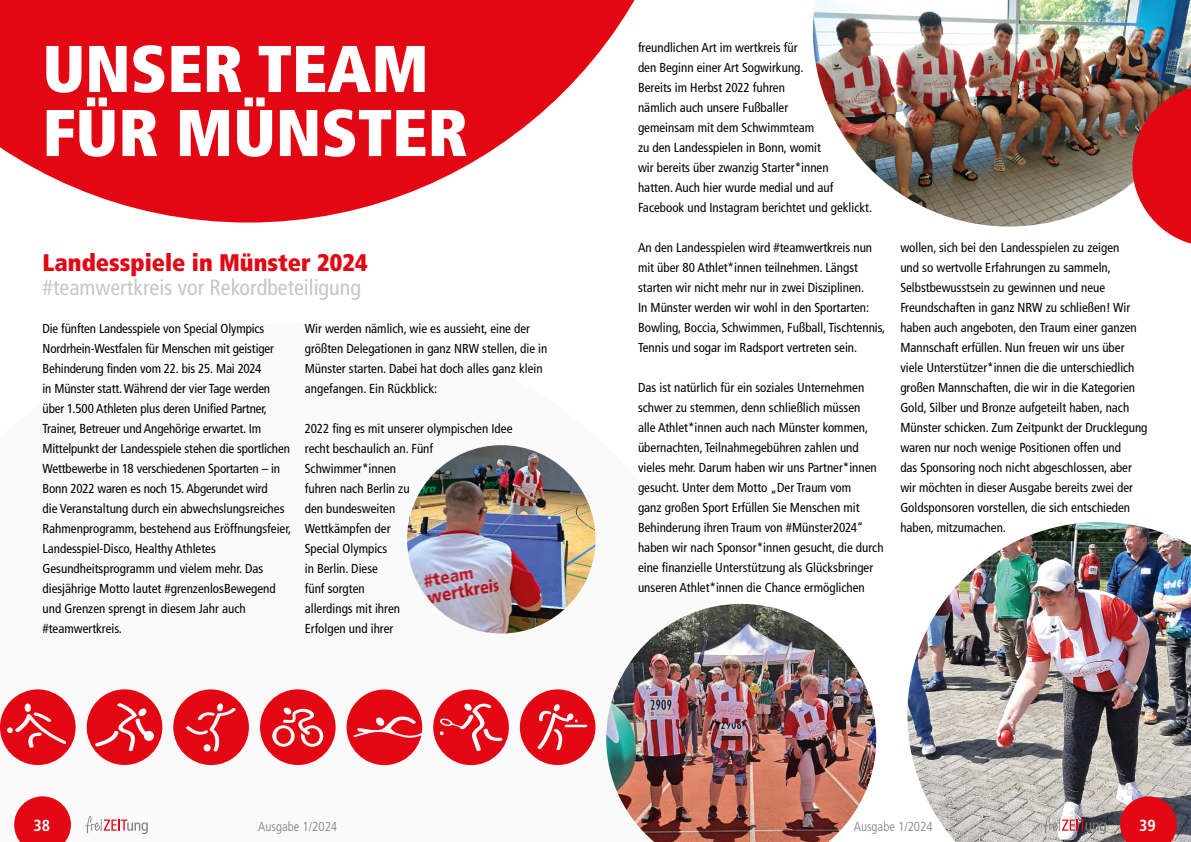
<style>
.page{position:relative;width:1191px;height:842px;background:#fff}
.page>*{position:absolute;margin:0;border:0;box-sizing:border-box;transform-origin:0 0}
.t1{font:900 condensed 66px/64px "Frutiger LT Std";color:#fff}
.t2{font:900 condensed 24px "Frutiger LT Std";color:#e30613}
.t3{font:condensed 22px "Frutiger LT Std";color:#c6c6c6}
.t4{font:700 condensed 16px "Frutiger LT Std";color:#fff}
.t5{font:condensed 13px/20px "Frutiger LT Std";color:#000}
.t6{font:300 condensed 13px "Frutiger LT Std";color:#7c7b7b}
</style>
<div class="page">
<svg style="left:0;top:0;width:635px;height:223px;fill:#e30613"></svg>
<img style="left:407px;top:445px;width:188px;height:188px;border-radius:94px">
<img style="left:606px;top:604px;width:270px;height:238px">
<img style="left:907px;top:522px;width:284px;height:320px">
<img style="left:813px;top:0;width:378px;height:227px">
<svg style="left:1132px;top:85px;width:59px;height:159px"></svg>
<svg style="left:260px;top:689px;width:75px;height:76px"></svg>
<svg style="left:346px;top:689px;width:76px;height:76px"></svg>
<svg style="left:433px;top:689px;width:76px;height:76px"></svg>
<svg style="left:0;top:689px;width:76px;height:76px"></svg>
<svg style="left:87px;top:689px;width:75px;height:76px"></svg>
<svg style="left:173px;top:689px;width:76px;height:76px"></svg>
<svg style="left:520px;top:689px;width:75px;height:76px"></svg>
<svg style="left:14px;top:796px;width:57px;height:46px"></svg>
<svg style="left:1120px;top:796px;width:56px;height:46px"></svg>
<svg style="left:1043px;top:816px;width:63px;height:18px"></svg>
<svg style="left:85px;top:816px;width:63px;height:18px"></svg>
<h1 class="t1" style="left:43px;top:37px;width:427px">UNSER TEAM<br>FÜR MÜNSTER</h1>
<h2 class="t2" style="left:43px;top:248px;width:327px">Landesspiele in Münster 2024</h2>
<h3 class="t3" style="left:43px;top:274px;width:320px">#teamwertkreis vor Rekordbeteiligung</h3>
<p class="t5" style="left:43px;top:318px;width:250px">Die fünften Landesspiele von Special Olympics Nordrhein-Westfalen für Menschen mit geistiger Behinderung finden vom 22. bis 25. Mai 2024<br>in Münster statt. Während der vier Tage werden über 1.500 Athleten plus deren Unified Partner, Trainer, Betreuer und Angehörige erwartet. Im Mittelpunkt der Landesspiele stehen die sportlichen Wettbewerbe in 18 verschiedenen Sportarten – in Bonn 2022 waren es noch 15. Abgerundet wird<br>die Veranstaltung durch ein abwechslungsreiches Rahmenprogramm, bestehend aus Eröffnungsfeier, Landesspiel-Disco, Healthy Athletes Gesundheitsprogramm und vielem mehr. Das diesjährige Motto lautet #grenzenlosBewegend und Grenzen sprengt in diesem Jahr auch #teamwertkreis.</p>
<p class="t5" style="left:305px;top:318px;width:244px">Wir werden nämlich, wie es aussieht, eine der größten Delegationen in ganz NRW stellen, die in Münster starten. Dabei hat doch alles ganz klein angefangen. Ein Rückblick:</p>
<p class="t5" style="left:305px;top:418px;width:209px">2022 fing es mit unserer olympischen Idee recht beschaulich an. Fünf<br>Schwimmer*innen<br>fuhren nach Berlin zu<br>den bundesweiten<br>Wettkämpfen der<br>Special Olympics<br>in Berlin. Diese<br>fünf sorgten<br>allerdings mit ihren<br>Erfolgen und ihrer</p>
<p class="t5" style="left:638px;top:38px;width:236px">freundlichen Art im wertkreis für<br>den Beginn einer Art Sogwirkung.<br>Bereits im Herbst 2022 fuhren<br>nämlich auch unsere Fußballer<br>gemeinsam mit dem Schwimmteam<br>zu den Landesspielen in Bonn, womit<br>wir bereits über zwanzig Starter*innen<br>hatten. Auch hier wurde medial und auf Facebook und Instagram berichtet und geklickt.</p>
<p class="t5" style="left:638px;top:238px;width:249px">An den Landesspielen wird #teamwertkreis nun mit über 80 Athlet*innen teilnehmen. Längst starten wir nicht mehr nur in zwei Disziplinen.<br>In Münster werden wir wohl in den Sportarten:<br>Bowling, Boccia, Schwimmen, Fußball, Tischtennis, Tennis und sogar im Radsport vertreten sein.</p>
<p class="t5" style="left:638px;top:378px;width:247px">Das ist natürlich für ein soziales Unternehmen schwer zu stemmen, denn schließlich müssen<br>alle Athlet*innen auch nach Münster kommen, übernachten, Teilnahmegebühren zahlen und vieles mehr. Darum haben wir uns Partner*innen gesucht. Unter dem Motto „Der Traum vom<br>ganz großen Sport Erfüllen Sie Menschen mit Behinderung ihren Traum von #Münster2024“ haben wir nach Sponsor*innen gesucht, die durch eine finanzielle Unterstützung als Glücksbringer unseren Athlet*innen die Chance ermöglichen</p>
<p class="t5" style="left:900px;top:238px;width:249px">wollen, sich bei den Landesspielen zu zeigen<br>und so wertvolle Erfahrungen zu sammeln, Selbstbewusstsein zu gewinnen und neue Freundschaften in ganz NRW zu schließen! Wir haben auch angeboten, den Traum einer ganzen Mannschaft erfüllen. Nun freuen wir uns über viele Unterstützer*innen die die unterschiedlich großen Mannschaften, die wir in die Kategorien Gold, Silber und Bronze aufgeteilt haben, nach Münster schicken. Zum Zeitpunkt der Drucklegung waren nur noch wenige Positionen offen und<br>das Sponsoring noch nicht abgeschlossen, aber wir möchten in dieser Ausgabe bereits zwei der Goldsponsoren vorstellen, die sich entschieden haben, mitzumachen.</p>
<p class="t4" style="left:33px;top:816px;width:18px">38</p>
<p class="t6" style="left:258px;top:819px;width:80px">Ausgabe 1/2024</p>
<p class="t6" style="left:853px;top:819px;width:80px">Ausgabe 1/2024</p>
<p class="t4" style="left:1139px;top:816px;width:18px">39</p>
</div>
